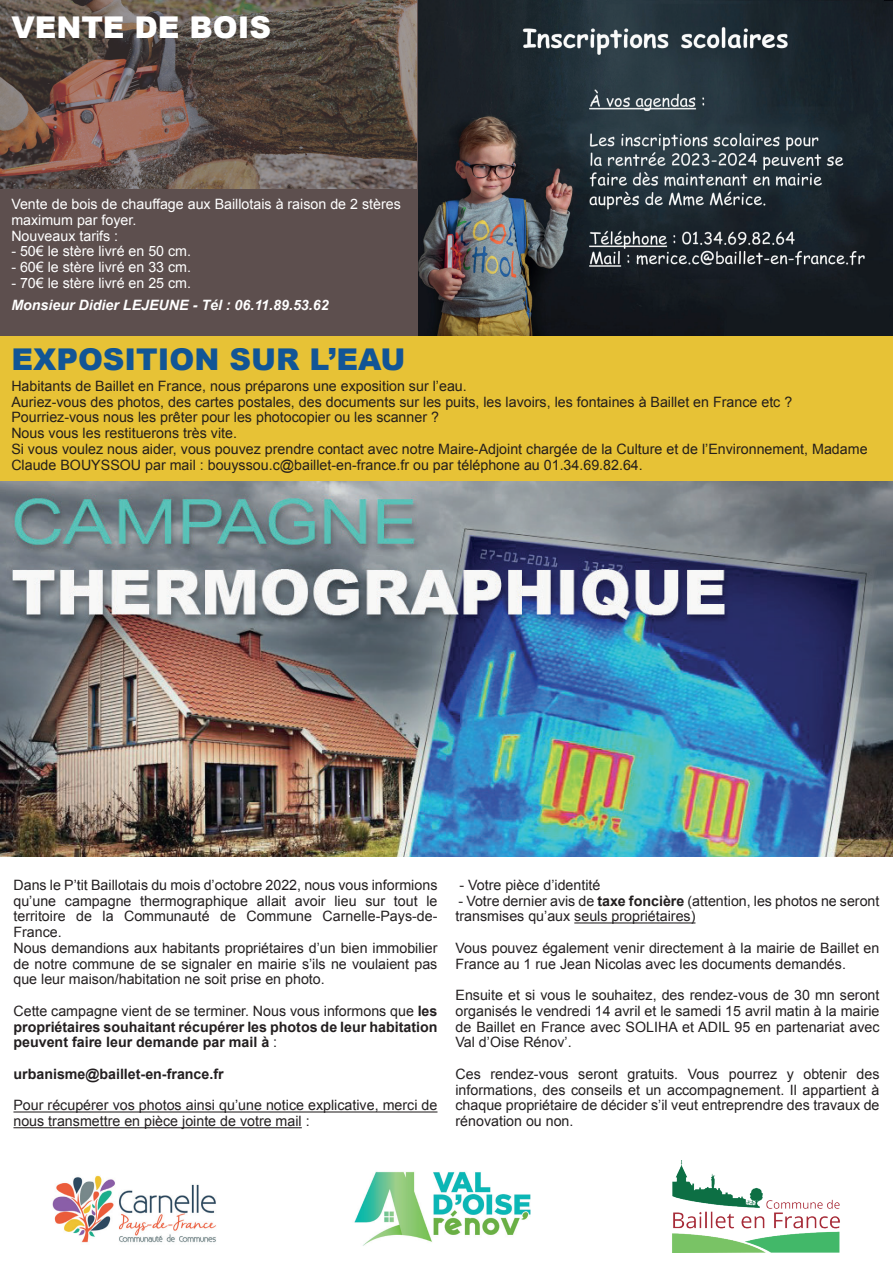
<style>
.page{position:relative;width:893px;height:1263px;background:#fff}
.page>*{position:absolute;margin:0;border:0;box-sizing:border-box;transform-origin:0 0}
.t1{font:900 30px "Arial";color:#125595}
.t2{font:900 30px "Arial";color:#fff}
.t3{font:14.25px/15.8px "Arial";color:#231f20}
.t4{font:14.25px/15.8px "Arial";color:#241e1b}
.t5{font:700 14.25px/15.8px "Arial";color:#231f20;text-align:justify}
.t6{font:14.25px/15.8px "Arial";color:#fff}
.t7{font:italic 700 14.25px "Arial";color:#fff}
.s1{font-weight:400}
.s2{font-weight:700}
</style>
<div class="page">
<div style="left:0;top:0;width:418px;height:336px;background:#5d4f4e"></div>
<img style="left:418px;top:0;width:475px;height:335px">
<img style="left:0;top:0;width:417px;height:189px">
<div style="left:0;top:336px;width:893px;height:146px;background:#e7c236"></div>
<img style="left:0;top:482px;width:892px;height:375px">
<img style="left:52px;top:1175px;width:164px;height:68px">
<img style="left:354px;top:1171px;width:177px;height:75px">
<img style="left:672px;top:1160px;width:168px;height:92px">
<hr style="left:13px;top:1111px;width:424px;height:1px;background:#231f20">
<hr style="left:13px;top:1127px;width:289px;height:1px;background:#231f20">
<hr style="left:574px;top:922px;width:121px;height:1px;background:#231f20">
<h1 class="t2" style="left:11px;top:5px;width:261px">VENTE DE BOIS</h1>
<p class="t6" style="left:11px;top:196px;width:391px">Vente de bois de chauffage aux Baillotais à raison de 2 stères maximum par foyer.<br>Nouveaux tarifs :</p>
<p class="t6" style="left:11px;top:244px;width:181px">- 50€ le stère livré en 50 cm.</p>
<p class="t6" style="left:11px;top:259px;width:181px">- 60€ le stère livré en 33 cm.</p>
<p class="t6" style="left:11px;top:275px;width:181px">- 70€ le stère livré en 25 cm.</p>
<p class="t7" style="left:11px;top:295px;width:319px">Monsieur Didier LEJEUNE - Tél : 06.11.89.53.62</p>
<h1 class="t1" style="left:11px;top:337px;width:396px">EXPOSITION SUR L’EAU</h1>
<p class="t4" style="left:11px;top:378px;width:858px">Habitants de Baillet en France, nous préparons une exposition sur l’eau.<br>Auriez-vous des photos, des cartes postales, des documents sur les puits, les lavoirs, les fontaines à Baillet en France etc ?<br>Pourriez-vous nous les prêter pour les photocopier ou les scanner ?<br>Nous vous les restituerons très vite.<br>Si vous voulez nous aider, vous pouvez prendre contact avec notre Maire-Adjoint chargée de la Culture et de l’Environnement, Madame Claude BOUYSSOU par mail : bouyssou.c@baillet-en-france.fr ou par téléphone au 01.34.69.82.64.</p>
<p class="t3" style="left:13px;top:877px;width:425px">Dans le P’tit Baillotais du mois d’octobre 2022, nous vous informions qu’une campagne thermographique allait avoir lieu sur tout le territoire de la Communauté de Commune Carnelle-Pays-de-France.<br>Nous demandions aux habitants propriétaires d’un bien immobilier de notre commune de se signaler en mairie s’ils ne voulaient pas que leur maison/habitation ne soit prise en photo.</p>
<p class="t5" style="left:13px;top:1003px;width:425px"><span class="s1">Cette campagne vient de se terminer. Nous vous informons que</span> les propriétaires souhaitant récupérer les photos de leur habitation peuvent faire leur demande par mail à <span class="s1">:</span></p>
<p class="t5" style="left:13px;top:1066px;width:212px">urbanisme@baillet-en-france.fr</p>
<p class="t3" style="left:13px;top:1098px;width:425px">Pour récupérer vos photos ainsi qu’une notice explicative, merci de nous transmettre en pièce jointe de votre mail :</p>
<p class="t3" style="left:459px;top:877px;width:142px">- Votre pièce d’identité</p>
<p class="t3" style="left:455px;top:893px;width:425px">- Votre dernier avis de <span class="s2">taxe foncière</span> (attention, les photos ne seront transmises qu’aux seuls propriétaires)</p>
<p class="t3" style="left:455px;top:940px;width:425px">Vous pouvez également venir directement à la mairie de Baillet en<br>France au 1 rue Jean Nicolas avec les documents demandés.</p>
<p class="t3" style="left:455px;top:987px;width:425px;text-align:justify">Ensuite et si vous le souhaitez, des rendez-vous de 30 mn seront organisés le vendredi 14 avril et le samedi 15 avril matin à la mairie de Baillet en France avec SOLIHA et ADIL 95 en partenariat avec Val d’Oise Rénov’.</p>
<p class="t3" style="left:455px;top:1066px;width:425px;text-align:justify">Ces rendez-vous seront gratuits. Vous pourrez y obtenir des informations, des conseils et un accompagnement. Il appartient à chaque propriétaire de décider s’il veut entreprendre des travaux de rénovation ou non.</p>
</div>
